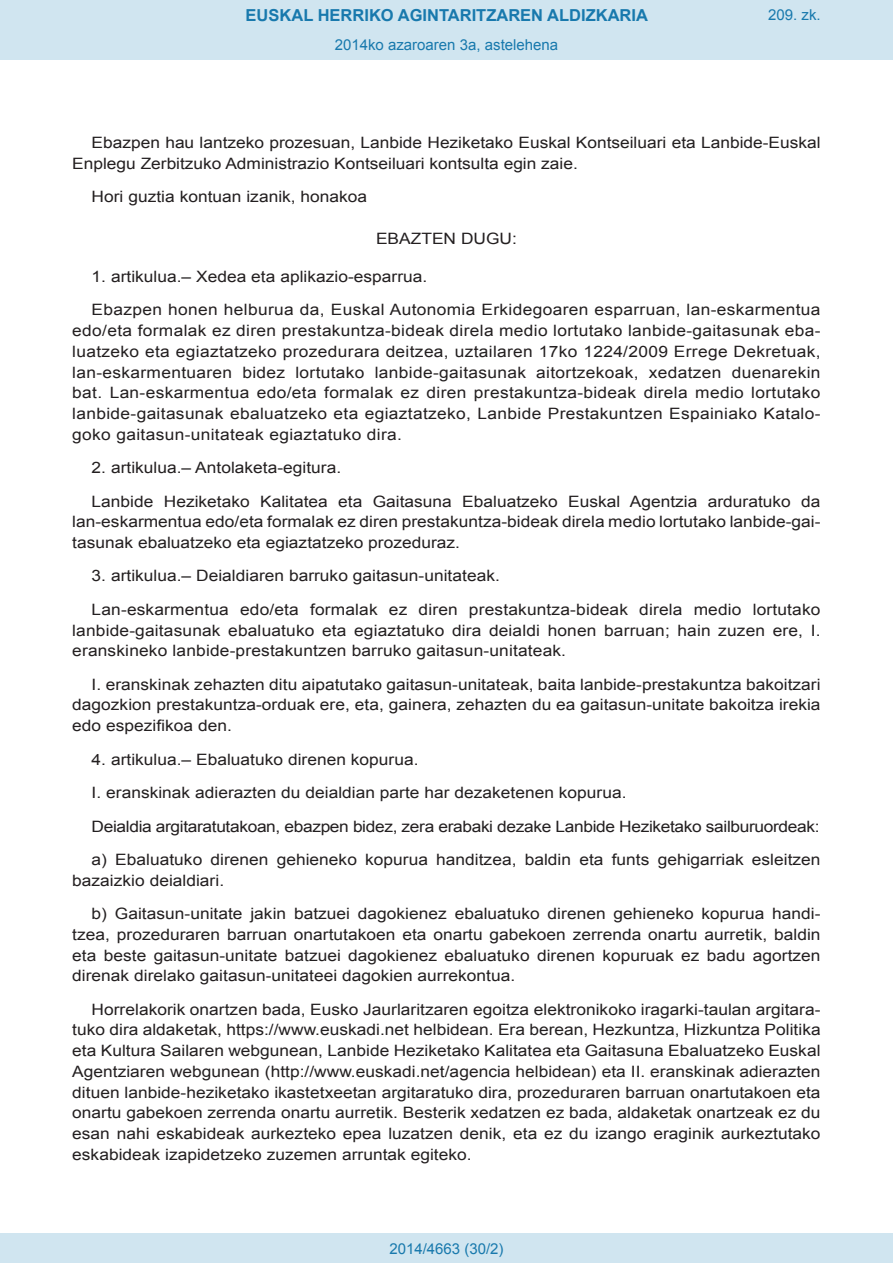
<style>
.page{position:relative;width:893px;height:1263px;background:#fff}
.page>*{position:absolute;margin:0;border:0;box-sizing:border-box;transform-origin:0 0}
.t1{font:700 16.5px "Arial";color:#1879ad}
.BOPVDetalle{font:15.6px/20.7px "Arial";color:#231f20;text-align:justify;scale:1.11 1}
.BOPVDetalle-2{font:15.6px "Arial";letter-spacing:-.02em;color:#231f20;scale:1.11 1}
.BOPVClave{font:15.6px "Arial";color:#231f20;scale:1.11 1}
.Paginacion_Centro{font:15px "Arial";color:#1879ad}
</style>
<div class="page">
<div style="left:0;top:0;width:893px;height:60px;background:#d0e5f0"></div>
<div style="left:0;top:1233px;width:893px;height:30px;background:#d0e5f0"></div>
<p class="t1" style="left:246px;top:4px;width:404px">EUSKAL HERRIKO AGINTARITZAREN ALDIZKARIA</p>
<p class="Paginacion_Centro" style="left:335px;top:35px;width:225px">2014ko azaroaren 3a, astelehena</p>
<p class="Paginacion_Centro" style="left:768px;top:5px;width:54px">209. zk.</p>
<p class="BOPVDetalle" style="left:72px;top:132px;width:676px;text-indent:19px">Ebazpen hau lantzeko prozesuan, Lanbide Heziketako Euskal Kontseiluari eta Lanbide-Euskal<br>Enplegu Zerbitzuko Administrazio Kontseiluari kontsulta egin zaie.</p>
<p class="BOPVDetalle" style="left:92px;top:187px;width:250px">Hori guztia kontuan izanik, honakoa</p>
<p class="BOPVClave" style="left:376px;top:228px;width:128px">EBAZTEN DUGU:</p>
<p class="BOPVDetalle" style="left:92px;top:266px;width:304px">1. artikulua.– Xedea eta aplikazio-esparrua.</p>
<p class="BOPVDetalle" style="left:72px;top:300px;width:676px;text-indent:19px">Ebazpen honen helburua da, Euskal Autonomia Erkidegoaren esparruan, lan-eskarmentua edo/eta formalak ez diren prestakuntza-bideak direla medio lortutako lanbide-gaitasunak eba&shy;luatzeko eta egiaztatzeko prozedurara deitzea, uztailaren 17ko 1224/2009 Errege Dekretuak, lan-eskarmentuaren bidez lortutako lanbide-gaitasunak aitortzekoak, xedatzen duenarekin bat. Lan-eskarmentua edo/eta formalak ez diren prestakuntza-bideak direla medio lortutako lanbide-gaitasunak ebaluatzeko eta egiaztatzeko, Lanbide Prestakuntzen Espainiako Katalo&shy;goko gaitasun-unitateak egiaztatuko dira.</p>
<p class="BOPVDetalle" style="left:92px;top:457px;width:226px">2. artikulua.– Antolaketa-egitura.</p>
<p class="BOPVDetalle" style="left:72px;top:491px;width:676px;text-indent:19px">Lanbide Heziketako Kalitatea eta Gaitasuna Ebaluatzeko Euskal Agentzia arduratuko da lan-eskarmentua edo/eta formalak ez diren prestakuntza-bideak direla medio lortutako lanbide-gai&shy;tasunak ebaluatzeko eta egiaztatzeko prozeduraz.</p>
<p class="BOPVDetalle" style="left:92px;top:566px;width:369px">3. artikulua.– Deialdiaren barruko gaitasun-unitateak.</p>
<p class="BOPVDetalle" style="left:72px;top:599px;width:676px;text-indent:19px">Lan-eskarmentua edo/eta formalak ez diren prestakuntza-bideak direla medio lortutako lanbide-gaitasunak ebaluatuko eta egiaztatuko dira deialdi honen barruan; hain zuzen ere, I. eranskineko lanbide-prestakuntzen barruko gaitasun-unitateak.</p>
<p class="BOPVDetalle" style="left:72px;top:674px;width:676px;text-indent:19px">I. eranskinak zehazten ditu aipatutako gaitasun-unitateak, baita lanbide-prestakuntza bakoitzari dagozkion prestakuntza-orduak ere, eta, gainera, zehazten du ea gaitasun-unitate bakoitza irekia edo espezifikoa den.</p>
<p class="BOPVDetalle" style="left:92px;top:749px;width:296px">4. artikulua.– Ebaluatuko direnen kopurua.</p>
<p class="BOPVDetalle" style="left:92px;top:782px;width:483px">I. eranskinak adierazten du deialdian parte har dezaketenen kopurua.</p>
<p class="BOPVDetalle-2" style="left:92px;top:816px;width:657px">Deialdia argitaratutakoan, ebazpen bidez, zera erabaki dezake Lanbide Heziketako sailburuordeak:</p>
<p class="BOPVDetalle" style="left:72px;top:849px;width:676px;text-indent:19px">a) Ebaluatuko direnen gehieneko kopurua handitzea, baldin eta funts gehigarriak esleitzen bazaizkio deialdiari.</p>
<p class="BOPVDetalle" style="left:72px;top:903px;width:676px;text-indent:19px">b) Gaitasun-unitate jakin batzuei dagokienez ebaluatuko direnen gehieneko kopurua handi&shy;tzea, prozeduraren barruan onartutakoen eta onartu gabekoen zerrenda onartu aurretik, baldin eta beste gaitasun-unitate batzuei dagokienez ebaluatuko direnen kopuruak ez badu agortzen direnak direlako gaitasun-unitateei dagokien aurrekontua.</p>
<p class="BOPVDetalle" style="left:72px;top:999px;width:676px;text-indent:19px">Horrelakorik onartzen bada, Eusko Jaurlaritzaren egoitza elektronikoko iragarki-taulan argitara&shy;tuko dira aldaketak, https://www.euskadi.net helbidean. Era berean, Hezkuntza, Hizkuntza Politika eta Kultura Sailaren webgunean, Lanbide Heziketako Kalitatea eta Gaitasuna Ebaluatzeko Euskal Agentziaren webgunean (http://www.euskadi.net/agencia helbidean) eta II. eranskinak adierazten dituen lanbide-heziketako ikastetxeetan argitaratuko dira, prozeduraren barruan onartutakoen eta onartu gabekoen zerrenda onartu aurretik. Besterik xedatzen ez bada, aldaketak onartzeak ez du esan nahi eskabideak aurkezteko epea luzatzen denik, eta ez du izango eraginik aurkeztutako eskabideak izapidetzeko zuzemen arruntak egiteko.</p>
<p class="Paginacion_Centro" style="left:389px;top:1238px;width:116px">2014/4663 (30/2)</p>
</div>
